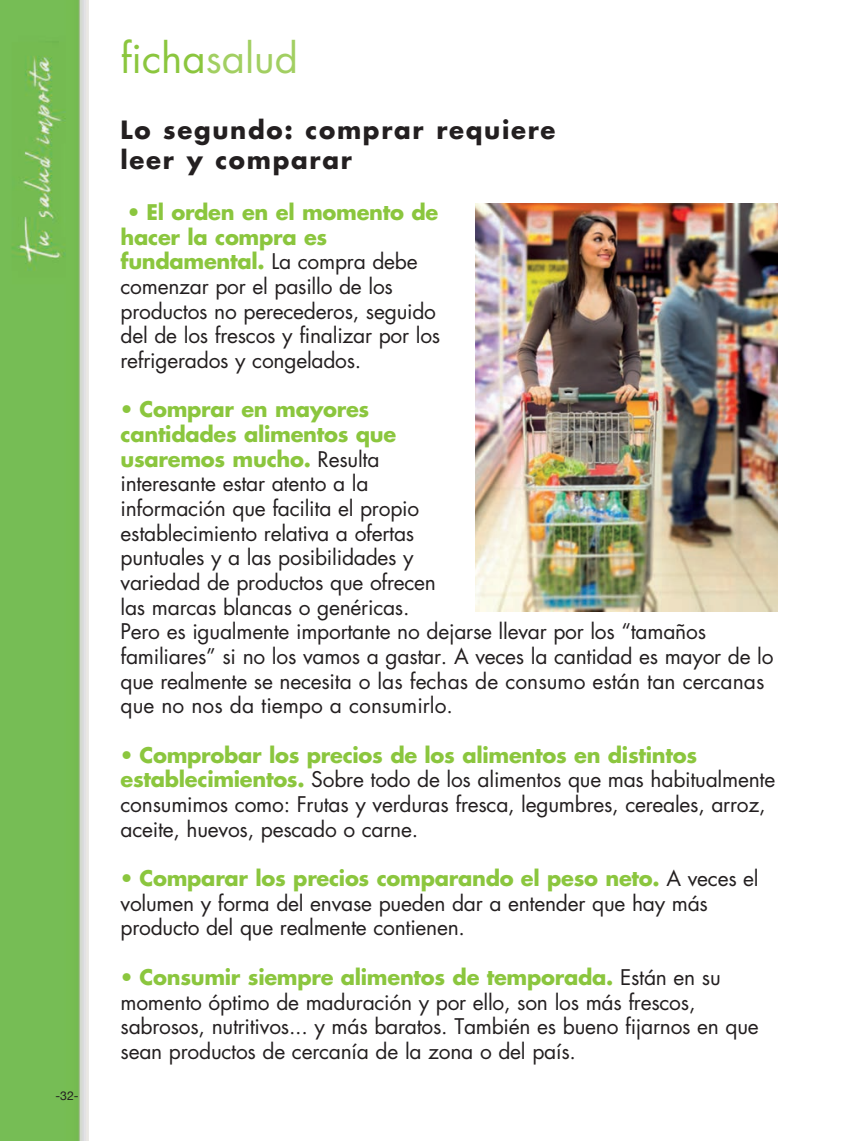
<style>
.page{position:relative;width:844px;height:1141px;background:#fff}
.page>*{position:absolute;margin:0;border:0;box-sizing:border-box;transform-origin:0 0}
.t1{font:40.25px "Futura Std";color:#8bc63e}
.t2{font:700 24.5px/29.4px "Futura Std";letter-spacing:.07em;color:#231f20}
.t3{font:21px/24.7px "Futura Std";letter-spacing:-.01em;color:#231f20}
.t4{font:12.25px "Helvetica Neue";color:#231f20}
.s1{color:#a2cf62}
.s2{color:#8bc63e}
.s3{font-weight:700;color:#8bc63e}
</style>
<div class="page">
<img style="left:0;top:0;width:89px;height:1141px">
<img style="left:475px;top:203px;width:302px;height:408px">
<p class="t4" style="left:55px;top:1087px;width:25px">-32-</p>
<h1 class="t1" style="left:120px;top:40px;width:179px">ficha<span class="s1">salud</span></h1>
<p class="t2" style="left:120px;top:118px;width:436px">Lo segundo: comprar requiere leer y comparar</p>
<p class="t3" style="left:120px;top:202px;width:321px;text-indent:7px"><span class="s2">•</span> <span class="s3">El orden en el momento de hacer la compra es fundamental.</span> La compra debe comenzar por el pasillo de los productos no perecederos, seguido del de los frescos y finalizar por los refrigerados y congelados.</p>
<p class="t3" style="left:120px;top:399px;width:654px"><span class="s2">•</span> <span class="s3">Comprar en mayores<br>cantidades alimentos que<br>usaremos mucho.</span> Resulta<br>interesante estar atento a la<br>información que facilita el propio<br>establecimiento relativa a ofertas<br>puntuales y a las posibilidades y<br>variedad de productos que ofrecen<br>las marcas blancas o genéricas.<br>Pero es igualmente importante no dejarse llevar por los “tamaños familiares” si no los vamos a gastar. A veces la cantidad es mayor de lo que realmente se necesita o las fechas de consumo están tan cercanas que no nos da tiempo a consumirlo.</p>
<p class="t3" style="left:120px;top:744px;width:656px"><span class="s2">•</span> <span class="s3">Comprobar los precios de los alimentos en distintos establecimientos.</span> Sobre todo de los alimentos que mas habitualmente consumimos como: Frutas y verduras fresca, legumbres, cereales, arroz, aceite, huevos, pescado o carne.</p>
<p class="t3" style="left:120px;top:868px;width:639px"><span class="s2">•</span> <span class="s3">Comparar los precios comparando el peso neto.</span> A veces el volumen y forma del envase pueden dar a entender que hay más producto del que realmente contienen.</p>
<p class="t3" style="left:120px;top:967px;width:639px"><span class="s2">•</span> <span class="s3">Consumir siempre alimentos de temporada.</span> Están en su momento óptimo de maduración y por ello, son los más frescos, sabrosos, nutritivos... y más baratos. También es bueno fijarnos en que sean productos de cercanía de la zona o del país.</p>
</div>
